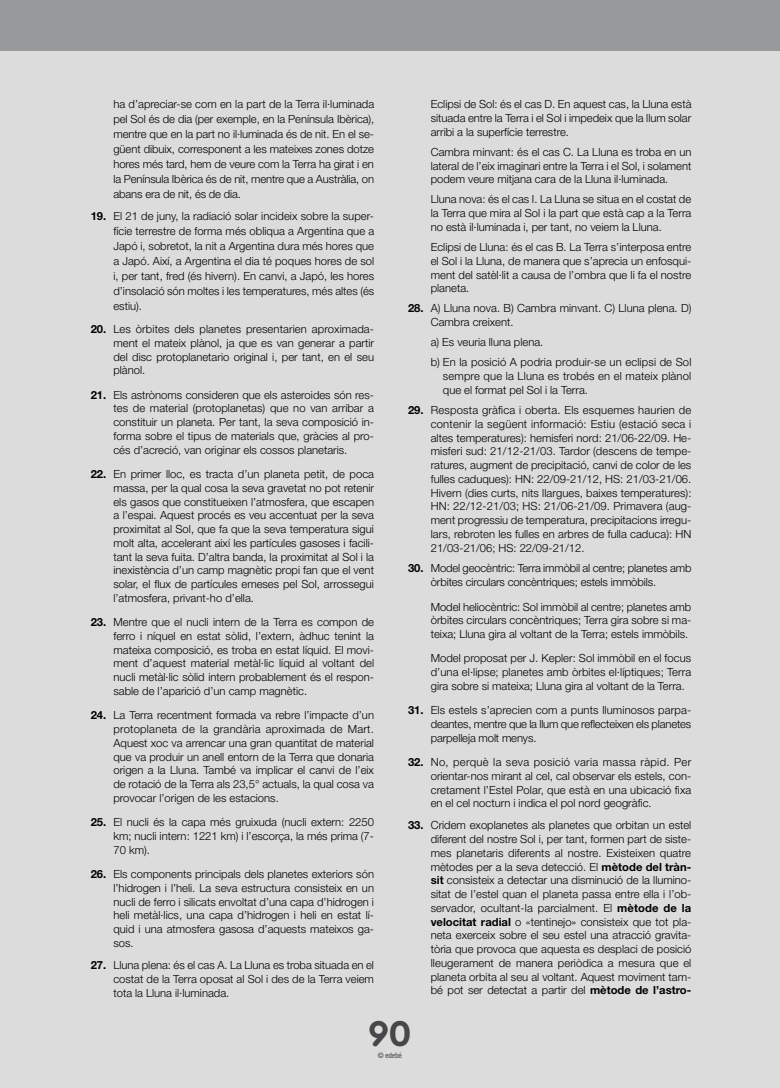
<style>
.page{position:relative;width:780px;height:1088px;background:#dcdcdd}
.page>*{position:absolute;margin:0;border:0;box-sizing:border-box;transform-origin:0 0}
.t1{font:700 37.5px "Cera Round Pro";color:#474749}
.t2{font:300 11.25px/13.8px "Helvetica Neue LT Std";color:#000;text-align:justify}
.t3{font:500 condensed 7.5px "Helvetica Neue LT Std";letter-spacing:-.03em;color:#5b5b5d}
.s1{font-weight:700}
</style>
<div class="page">
<div style="left:0;top:0;width:780px;height:51px;background:#98999b"></div>
<p class="t2" style="left:113px;top:97px;width:262px;line-height:15px">ha d’apreciar-se com en la part de la Terra il·luminada pel Sol és de dia (per exemple, en la Península Ibèrica), mentre que en la part no il·luminada és de nit. En el se&shy;güent dibuix, corresponent a les mateixes zones dotze hores més tard, hem de veure com la Terra ha girat i en la Península Ibèrica és de nit, mentre que a Austràlia, on abans era de nit, és de dia.</p>
<p class="t2" style="left:113px;top:209px;width:262px;line-height:15px;text-indent:-23px"><span class="s1">19.</span> El 21 de juny, la radiació solar incideix sobre la super&shy;fície terrestre de forma més obliqua a Argentina que a Japó i, sobretot, la nit a Argentina dura més hores que a Japó. Així, a Argentina el dia té poques hores de sol i, per tant, fred (és hivern). En canvi, a Japó, les hores d’insolació són moltes i les temperatures, més altes (és estiu).</p>
<p class="t2" style="left:113px;top:322px;width:262px;text-indent:-23px"><span class="s1">20.</span> Les òrbites dels planetes presentarien aproximada&shy;ment el mateix plànol, ja que es van generar a partir del disc protoplanetario original i, per tant, en el seu plànol.</p>
<p class="t2" style="left:113px;top:387px;width:262px;text-indent:-23px"><span class="s1">21.</span> Els astrònoms consideren que els asteroides són res&shy;tes de material (protoplanetas) que no van arribar a constituir un planeta. Per tant, la seva composició in&shy;forma sobre el tipus de materials que, gràcies al pro&shy;cés d’acreció, van originar els cossos planetaris.</p>
<p class="t2" style="left:113px;top:467px;width:262px;text-indent:-23px"><span class="s1">22.</span> En primer lloc, es tracta d’un planeta petit, de poca massa, per la qual cosa la seva gravetat no pot retenir els gasos que constitueixen l’atmosfera, que escapen a l’espai. Aquest procés es veu accentuat per la seva proximitat al Sol, que fa que la seva temperatura sigui molt alta, accelerant així les partícules gasoses i facili&shy;tant la seva fuita. D’altra banda, la proximitat al Sol i la inexistència d’un camp magnètic propi fan que el vent solar, el flux de partícules emeses pel Sol, arrossegui l’atmosfera, privant-ho d’ella.</p>
<p class="t2" style="left:113px;top:615px;width:262px;text-indent:-23px"><span class="s1">23.</span> Mentre que el nucli intern de la Terra es compon de ferro i níquel en estat sòlid, l’extern, àdhuc tenint la mateixa composició, es troba en estat líquid. El movi&shy;ment d’aquest material metàl·lic líquid al voltant del nucli metàl·lic sòlid intern probablement és el respon&shy;sable de l’aparició d’un camp magnètic.</p>
<p class="t2" style="left:113px;top:708px;width:262px;text-indent:-23px"><span class="s1">24.</span> La Terra recentment formada va rebre l’impacte d’un protoplaneta de la grandària aproximada de Mart.<br>Aquest xoc va arrencar una gran quantitat de material que va produir un anell entorn de la Terra que donaria origen a la Lluna. També va implicar el canvi de l’eix de rotació de la Terra als 23,5° actuals, la qual cosa va provocar l’origen de les estacions.</p>
<p class="t2" style="left:113px;top:815px;width:262px;text-indent:-23px"><span class="s1">25.</span> El nucli és la capa més gruixuda (nucli extern: 2250 km; nucli intern: 1221 km) i l’escorça, la més prima (7- 70 km).</p>
<p class="t2" style="left:113px;top:867px;width:262px;text-indent:-23px"><span class="s1">26.</span> Els components principals dels planetes exteriors són l’hidrogen i l’heli. La seva estructura consisteix en un nucli de ferro i silicats envoltat d’una capa d’hidrogen i heli metàl·lics, una capa d’hidrogen i heli en estat lí&shy;quid i una atmosfera gasosa d’aquests mateixos ga&shy;sos.</p>
<p class="t2" style="left:113px;top:958px;width:262px;text-indent:-23px"><span class="s1">27.</span> Lluna plena: és el cas A. La Lluna es troba situada en el costat de la Terra oposat al Sol i des de la Terra veiem tota la Lluna il·luminada.</p>
<p class="t2" style="left:431px;top:97px;width:262px">Eclipsi de Sol: és el cas D. En aquest cas, la Lluna està situada entre la Terra i el Sol i impedeix que la llum solar arribi a la superfície terrestre.</p>
<p class="t2" style="left:431px;top:145px;width:262px">Cambra minvant: és el cas C. La Lluna es troba en un lateral de l’eix imaginari entre la Terra i el Sol, i solament podem veure mitjana cara de la Lluna il·luminada.</p>
<p class="t2" style="left:431px;top:192px;width:262px">Lluna nova: és el cas I. La Lluna se situa en el costat de la Terra que mira al Sol i la part que està cap a la Terra no està il·luminada i, per tant, no veiem la Lluna.</p>
<p class="t2" style="left:431px;top:240px;width:262px">Eclipsi de Lluna: és el cas B. La Terra s’interposa entre el Sol i la Lluna, de manera que s’aprecia un enfosqui&shy;ment del satèl·lit a causa de l’ombra que li fa el nostre planeta.</p>
<p class="t2" style="left:431px;top:301px;width:262px;text-indent:-23px"><span class="s1">28.</span> A) Lluna nova. B) Cambra minvant. C) Lluna plena. D)<br>Cambra creixent.</p>
<p class="t2" style="left:431px;top:332px;width:262px;line-height:20.1px">a) Es veuria lluna plena.<br>b) En la posició A podria produir-se un eclipsi de Sol</p>
<p class="t2" style="left:443px;top:369px;width:250px">sempre que la Lluna es trobés en el mateix plànol que el format pel Sol i la Terra.</p>
<p class="t2" style="left:431px;top:403px;width:262px;text-indent:-23px"><span class="s1">29.</span> Resposta gràfica i oberta. Els esquemes haurien de contenir la següent informació: Estiu (estació seca i altes temperatures): hemisferi nord: 21/06-22/09. He&shy;misferi sud: 21/12-21/03. Tardor (descens de tempe&shy;ratures, augment de precipitació, canvi de color de les fulles caduques): HN: 22/09-21/12, HS: 21/03-21/06.<br>Hivern (dies curts, nits llargues, baixes temperatures):<br>HN: 22/12-21/03; HS: 21/06-21/09. Primavera (aug&shy;ment progressiu de temperatura, precipitacions irregu&shy;lars, rebroten les fulles en arbres de fulla caduca): HN 21/03-21/06; HS: 22/09-21/12.</p>
<p class="t2" style="left:431px;top:561px;width:262px;text-indent:-23px"><span class="s1">30.</span> Model geocèntric: Terra immòbil al centre; planetes amb òrbites circulars concèntriques; estels immòbils.</p>
<p class="t2" style="left:431px;top:599px;width:262px">Model heliocèntric: Sol immòbil al centre; planetes amb òrbites circulars concèntriques; Terra gira sobre si ma&shy;teixa; Lluna gira al voltant de la Terra; estels immòbils.</p>
<p class="t2" style="left:431px;top:651px;width:262px">Model proposat per J. Kepler: Sol immòbil en el focus d’una el·lipse; planetes amb òrbites el·líptiques; Terra gira sobre si mateixa; Lluna gira al voltant de la Terra.</p>
<p class="t2" style="left:431px;top:703px;width:262px;text-indent:-23px"><span class="s1">31.</span> Els estels s’aprecien com a punts lluminosos parpa&shy;deantes, mentre que la llum que reflecteixen els planetes parpelleja molt menys.</p>
<p class="t2" style="left:431px;top:755px;width:262px;text-indent:-23px"><span class="s1">32.</span> No, perquè la seva posició varia massa ràpid. Per orientar-nos mirant al cel, cal observar els estels, con&shy;cretament l’Estel Polar, que està en una ubicació fixa en el cel nocturn i indica el pol nord geogràfic.</p>
<p class="t2" style="left:431px;top:818px;width:262px;text-indent:-23px"><span class="s1">33.</span> Cridem exoplanetes als planetes que orbitan un estel diferent del nostre Sol i, per tant, formen part de siste&shy;mes planetaris diferents al nostre. Existeixen quatre mètodes per a la seva detecció. El <span class="s1">mètode del tràn&shy;sit</span> consisteix a detectar una disminució de la llumino&shy;sitat de l’estel quan el planeta passa entre ella i l’ob&shy;servador, ocultant-la parcialment. El <span class="s1">mètode de la velocitat radial</span> o «tentinejo» consisteix que tot pla&shy;neta exerceix sobre el seu estel una atracció gravita&shy;tòria que provoca que aquesta es desplaci de posició lleugerament de manera periòdica a mesura que el planeta orbita al seu al voltant. Aquest moviment tam&shy;bé pot ser detectat a partir del <span class="s1">mètode de l’astro-</span></p>
<h1 class="t1" style="left:368px;top:1008px;width:45px">90</h1>
<p class="t3" style="left:378px;top:1051px;width:26px">© edebé</p>
</div>
